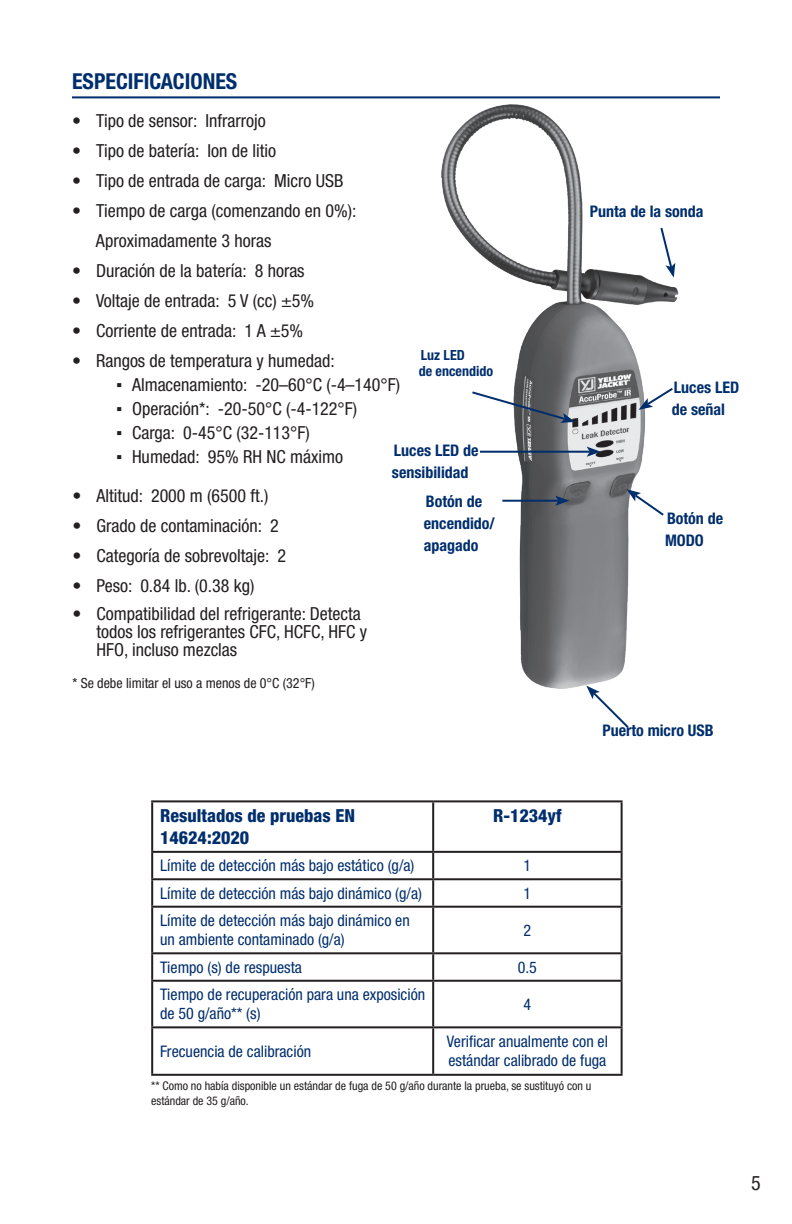
<style>
.page{position:relative;width:792px;height:1224px;background:#fff}
.page>*{position:absolute;margin:0;border:0;box-sizing:border-box;transform-origin:0 0}
.Body_Text{font:700 condensed 22px "Helvetica Neue LT Std";color:#002e6d}
.Body_Text-2{font:condensed 20px "Helvetica Neue LT Std";color:#231f20}
.Body_Text-3{font:condensed 18px/18px "Helvetica Neue LT Std";color:#231f20}
.Body_Text-4{font:800 condensed 18px/21.6px "Helvetica Neue LT Std";color:#002e6d}
.Body_Text-5{font:condensed 16px/19.2px "Helvetica Neue LT Std";color:#002e6d}
.Body_Text-6{font:700 condensed 16px/22px "Helvetica Neue LT Std";color:#002e6d}
.Body_Text-7{font:condensed 14px "Helvetica Neue LT Std";color:#231f20}
.Body_Text-8{font:700 condensed 14px/16px "Helvetica Neue LT Std";color:#002e6d}
.Body_Text-9{font:condensed 12px/14.4px "Helvetica Neue LT Std";color:#231f20}
.s1{font-family:"Times New Roman";font-stretch:normal}
</style>
<div class="page">
<hr style="left:72px;top:96px;width:648px;height:2px;background:#002e6d">
<img style="left:442px;top:104px;width:237px;height:585px">
<svg style="left:586px;top:686px;width:45px;height:42px"></svg>
<svg style="left:627px;top:489px;width:39px;height:29px"></svg>
<svg style="left:639px;top:386px;width:36px;height:24px"></svg>
<svg style="left:470px;top:390px;width:105px;height:33px"></svg>
<hr style="left:480px;top:451px;width:110px;height:2px;background:#002e6d">
<svg style="left:587px;top:447px;width:14px;height:10px"></svg>
<hr style="left:502px;top:500px;width:56px;height:2px;background:#002e6d">
<svg style="left:555px;top:496px;width:14px;height:10px"></svg>
<svg style="left:659px;top:226px;width:16px;height:52px"></svg>
<hr style="left:151px;top:800px;width:282px;height:2px;background:#231f20">
<hr style="left:151px;top:802px;width:2px;height:49px;background:#231f20">
<hr style="left:433px;top:800px;width:190px;height:2px;background:#231f20">
<hr style="left:432px;top:802px;width:2px;height:49px;background:#231f20">
<hr style="left:621px;top:802px;width:2px;height:49px;background:#231f20">
<hr style="left:151px;top:851px;width:282px;height:2px;background:#231f20">
<hr style="left:151px;top:853px;width:2px;height:25px;background:#231f20">
<hr style="left:433px;top:851px;width:190px;height:2px;background:#231f20">
<hr style="left:432px;top:853px;width:2px;height:25px;background:#231f20">
<hr style="left:621px;top:853px;width:2px;height:25px;background:#231f20">
<hr style="left:151px;top:878px;width:282px;height:2px;background:#231f20">
<hr style="left:151px;top:880px;width:2px;height:26px;background:#231f20">
<hr style="left:433px;top:878px;width:190px;height:2px;background:#231f20">
<hr style="left:432px;top:880px;width:2px;height:26px;background:#231f20">
<hr style="left:621px;top:880px;width:2px;height:26px;background:#231f20">
<hr style="left:151px;top:906px;width:282px;height:2px;background:#231f20">
<hr style="left:151px;top:908px;width:2px;height:44px;background:#231f20">
<hr style="left:433px;top:906px;width:190px;height:2px;background:#231f20">
<hr style="left:432px;top:908px;width:2px;height:44px;background:#231f20">
<hr style="left:621px;top:908px;width:2px;height:44px;background:#231f20">
<hr style="left:151px;top:952px;width:282px;height:2px;background:#231f20">
<hr style="left:151px;top:954px;width:2px;height:26px;background:#231f20">
<hr style="left:433px;top:952px;width:190px;height:2px;background:#231f20">
<hr style="left:432px;top:954px;width:2px;height:26px;background:#231f20">
<hr style="left:621px;top:954px;width:2px;height:26px;background:#231f20">
<hr style="left:151px;top:980px;width:282px;height:2px;background:#231f20">
<hr style="left:151px;top:982px;width:2px;height:44px;background:#231f20">
<hr style="left:433px;top:980px;width:190px;height:2px;background:#231f20">
<hr style="left:432px;top:982px;width:2px;height:44px;background:#231f20">
<hr style="left:621px;top:982px;width:2px;height:44px;background:#231f20">
<hr style="left:151px;top:1026px;width:282px;height:2px;background:#231f20">
<hr style="left:151px;top:1028px;width:2px;height:46px;background:#231f20">
<hr style="left:433px;top:1026px;width:190px;height:2px;background:#231f20">
<hr style="left:432px;top:1028px;width:2px;height:46px;background:#231f20">
<hr style="left:621px;top:1028px;width:2px;height:46px;background:#231f20">
<hr style="left:151px;top:1074px;width:282px;height:2px;background:#231f20">
<hr style="left:433px;top:1074px;width:190px;height:2px;background:#231f20">
<p class="Body_Text" style="left:72px;top:67px;width:167px">ESPECIFICACIONES</p>
<p class="Body_Text-3" style="left:72px;top:111px;width:195px">• Tipo de sensor: Infrarrojo</p>
<p class="Body_Text-3" style="left:72px;top:141px;width:206px">• Tipo de batería: Ion de litio</p>
<p class="Body_Text-3" style="left:72px;top:171px;width:273px">• Tipo de entrada de carga: Micro USB</p>
<p class="Body_Text-3" style="left:72px;top:201px;width:286px">• Tiempo de carga (comenzando en 0%):</p>
<p class="Body_Text-3" style="left:96px;top:231px;width:177px">Aproximadamente 3 horas</p>
<p class="Body_Text-3" style="left:72px;top:261px;width:234px">• Duración de la batería: 8 horas</p>
<p class="Body_Text-3" style="left:72px;top:291px;width:244px">• Voltaje de entrada: 5 V (cc) ±5%</p>
<p class="Body_Text-3" style="left:72px;top:321px;width:233px">• Corriente de entrada: 1 A ±5%</p>
<p class="Body_Text-3" style="left:72px;top:351px;width:264px">• Rangos de temperatura y humedad:</p>
<p class="Body_Text-3" style="left:116px;top:375px;width:286px"><span class="s1">▪</span> Almacenamiento: -20–60°C (-4–140°F)</p>
<p class="Body_Text-3" style="left:116px;top:399px;width:243px"><span class="s1">▪</span> Operación*: -20-50°C (-4-122°F)</p>
<p class="Body_Text-3" style="left:116px;top:423px;width:195px"><span class="s1">▪</span> Carga: 0-45°C (32-113°F)</p>
<p class="Body_Text-3" style="left:116px;top:447px;width:229px"><span class="s1">▪</span> Humedad: 95% RH NC máximo</p>
<p class="Body_Text-8" style="left:419px;top:347px;width:76px">Luz LED<br>de encendido</p>
<p class="Body_Text-6" style="left:392px;top:439px;width:88px">Luces LED de sensibilidad</p>
<p class="Body_Text-6" style="left:424px;top:490px;width:73px">Botón de encendido/ apagado</p>
<p class="Body_Text-3" style="left:72px;top:487px;width:198px">• Altitud: 2000 m (6500 ft.)</p>
<p class="Body_Text-3" style="left:72px;top:517px;width:208px">• Grado de contaminación: 2</p>
<p class="Body_Text-3" style="left:72px;top:547px;width:215px">• Categoría de sobrevoltaje: 2</p>
<p class="Body_Text-3" style="left:72px;top:577px;width:184px">• Peso: 0.84 lb. (0.38 kg)</p>
<p class="Body_Text-3" style="left:96px;top:605px;width:272px;text-indent:-24px">• Compatibilidad del refrigerante: Detecta todos los refrigerantes CFC, HCFC, HFC y<br>HFO, incluso mezclas</p>
<p class="Body_Text-7" style="left:72px;top:675px;width:244px">* Se debe limitar el uso a menos de 0°C (32°F)</p>
<p class="Body_Text-6" style="left:590px;top:200px;width:115px">Punta de la sonda</p>
<p class="Body_Text-6" style="left:672px;top:376px;width:69px">Luces LED de señal</p>
<p class="Body_Text-6" style="left:665px;top:507px;width:60px">Botón de<br>MODO</p>
<p class="Body_Text-6" style="left:602px;top:719px;width:113px">Puerto micro USB</p>
<p class="Body_Text-4" style="left:160px;top:805px;width:197px">Resultados de pruebas EN<br>14624:2020</p>
<p class="Body_Text-4" style="left:493px;top:805px;width:70px">R-1234yf</p>
<p class="Body_Text-5" style="left:160px;top:856px;width:256px">Límite de detección más bajo estático (g/a)</p>
<p class="Body_Text-5" style="left:524px;top:856px;width:9px">1</p>
<p class="Body_Text-5" style="left:160px;top:883px;width:263px">Límite de detección más bajo dinámico (g/a)</p>
<p class="Body_Text-5" style="left:524px;top:883px;width:9px">1</p>
<p class="Body_Text-5" style="left:160px;top:911px;width:251px">Límite de detección más bajo dinámico en un ambiente contaminado (g/a)</p>
<p class="Body_Text-5" style="left:524px;top:920px;width:9px">2</p>
<p class="Body_Text-5" style="left:160px;top:957px;width:143px">Tiempo (s) de respuesta</p>
<p class="Body_Text-5" style="left:518px;top:957px;width:21px">0.5</p>
<p class="Body_Text-5" style="left:160px;top:985px;width:267px">Tiempo de recuperación para una exposición de 50 g/año** (s)</p>
<p class="Body_Text-5" style="left:524px;top:994px;width:9px">4</p>
<p class="Body_Text-5" style="left:160px;top:1041px;width:153px">Frecuencia de calibración</p>
<p class="Body_Text-5" style="left:447px;top:1032px;width:163px">Verificar anualmente con el estándar calibrado de fuga</p>
<p class="Body_Text-9" style="left:151px;top:1079px;width:442px">** Como no había disponible un estándar de fuga de 50 g/año durante la prueba, se sustituyó con u estándar de 35 g/año.</p>
<p class="Body_Text-2" style="left:751px;top:1172px;width:11px">5</p>
</div>
